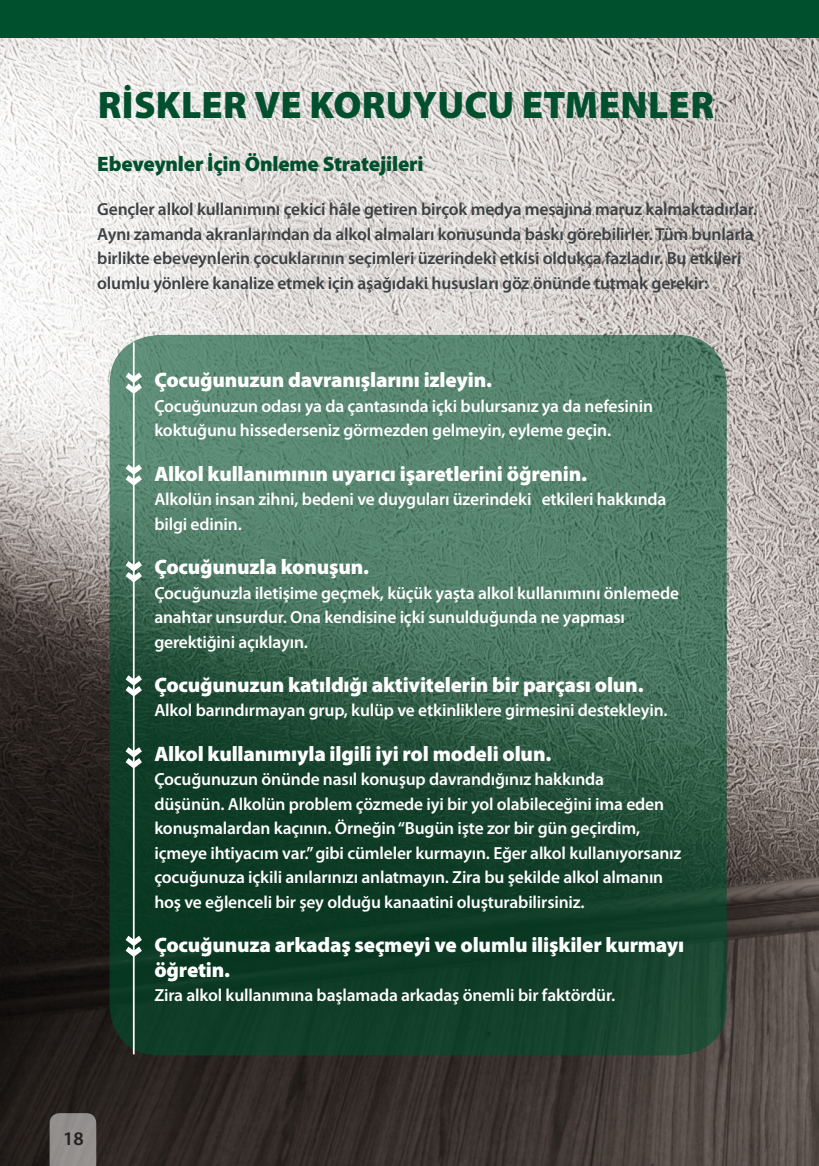
<style>
.page{position:relative;width:819px;height:1166px;background:#fff}
.page>*{position:absolute;margin:0;border:0;box-sizing:border-box;transform-origin:0 0}
.t1{font:900 38.5px "Myriad Pro";letter-spacing:.005em;color:#00502e}
.t2{font:900 21px/24.5px "Myriad Pro";letter-spacing:-.01em;color:#fff}
.t3{font:900 21px "Myriad Pro";letter-spacing:-.01em;color:#00502e}
.t4{font:600 19.25px "Myriad Pro";color:#231f20}
.t5{font:600 17.5px/24.5px "Myriad Pro";letter-spacing:-.01em;color:#fff}
.t6{font:600 17.5px/24.5px "Myriad Pro";letter-spacing:-.01em;color:#3d4144}
</style>
<div class="page">
<img style="left:0;top:37px;width:819px;height:1129px">
<svg style="left:110px;top:335px;width:616px;height:720px;background:#33604a"></svg>
<div style="left:50px;top:1113px;width:46px;height:53px;background:#92908e"></div>
<div style="left:0;top:0;width:819px;height:37px;background:#00502e"></div>
<svg style="left:126px;top:373px;width:16px;height:21px"></svg>
<svg style="left:126px;top:464px;width:16px;height:22px"></svg>
<svg style="left:126px;top:561px;width:16px;height:21px"></svg>
<svg style="left:126px;top:675px;width:16px;height:21px"></svg>
<svg style="left:126px;top:747px;width:16px;height:21px"></svg>
<svg style="left:126px;top:936px;width:16px;height:21px"></svg>
<hr style="left:133px;top:342px;width:2px;height:712px;background:#fff">
<h1 class="t1" style="left:98px;top:85px;width:618px">RISKLER VE KORUYUCU ETMENLER</h1>
<p class="t3" style="left:97px;top:153px;width:328px">Ebeveynler Için Önleme Stratejileri</p>
<p class="t6" style="left:97px;top:198px;width:661px">Gençler alkol kullanımını çekici hâle getiren birçok medya mesajına maruz kalmaktadırlar.<br>Aynı zamanda akranlarından da alkol almaları konusunda baskı görebilirler. Tüm bunlarla birlikte ebeveynlerin çocuklarının seçimleri üzerindeki etkisi oldukça fazladır. Bu etkileri olumlu yönlere kanalize etmek için aşağıdaki hususları göz önünde tutmak gerekir:</p>
<p class="t2" style="left:154px;top:368px;width:339px">Çocuğunuzun davranışlarını izleyin.</p>
<p class="t5" style="left:154px;top:394px;width:500px">Çocuğunuzun odası ya da çantasında içki bulursanız ya da nefesinin koktuğunu hissederseniz görmezden gelmeyin, eyleme geçin.</p>
<p class="t2" style="left:154px;top:462px;width:434px">Alkol kullanımının uyarıcı işaretlerini öğrenin.</p>
<p class="t5" style="left:154px;top:487px;width:513px">Alkolün insan zihni, bedeni ve duyguları üzerindeki etkileri hakkında bilgi edinin.</p>
<p class="t2" style="left:154px;top:555px;width:216px">Çocuğunuzla konuşun.</p>
<p class="t5" style="left:154px;top:581px;width:526px">Çocuğunuzla iletişime geçmek, küçük yaşta alkol kullanımını önlemede anahtar unsurdur. Ona kendisine içki sunulduğunda ne yapması gerektiğini açıklayın.</p>
<p class="t2" style="left:154px;top:673px;width:490px">Çocuğunuzun katıldığı aktivitelerin bir parçası olun.</p>
<p class="t5" style="left:154px;top:699px;width:514px">Alkol barındırmayan grup, kulüp ve etkinliklere girmesini destekleyin.</p>
<p class="t2" style="left:154px;top:742px;width:398px">Alkol kullanımıyla ilgili iyi rol modeli olun.</p>
<p class="t5" style="left:154px;top:767px;width:528px">Çocuğunuzun önünde nasıl konuşup davrandığınız hakkında<br>düşünün. Alkolün problem çözmede iyi bir yol olabileceğini ima eden konuşmalardan kaçının. Örneğin “Bugün işte zor bir gün geçirdim, içmeye ihtiyacım var.” gibi cümleler kurmayın. Eğer alkol kullanıyorsanız çocuğunuza içkili anılarınızı anlatmayın. Zira bu şekilde alkol almanın hoş ve eğlenceli bir şey olduğu kanaatini oluşturabilirsiniz.</p>
<p class="t2" style="left:154px;top:933px;width:531px">Çocuğunuza arkadaş seçmeyi ve olumlu ilişkiler kurmayı öğretin.</p>
<p class="t5" style="left:154px;top:983px;width:462px">Zira alkol kullanımına başlamada arkadaş önemli bir faktördür.</p>
<p class="t4" style="left:63px;top:1129px;width:22px">18</p>
</div>
